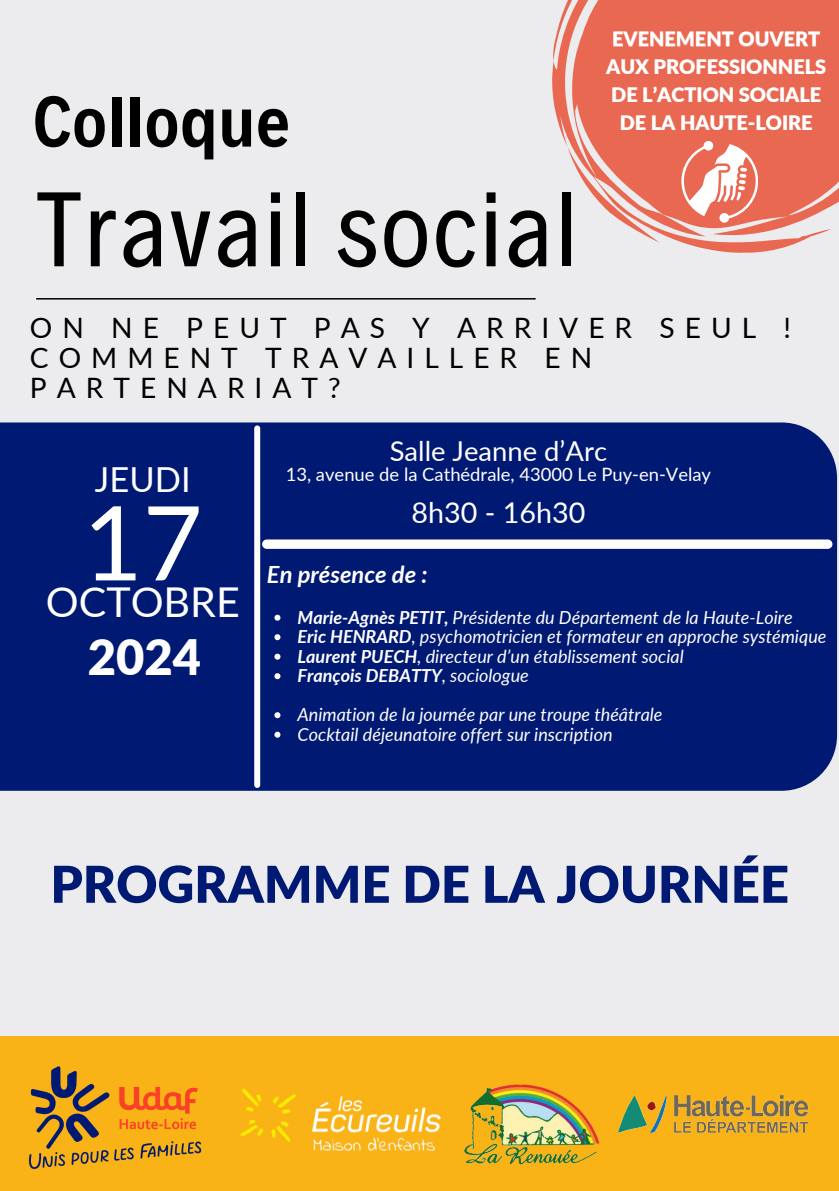
<style>
.page{position:relative;width:839px;height:1191px;background:#fff}
.page>*{position:absolute;margin:0;border:0;box-sizing:border-box;transform-origin:0 0}
.t1{font:107.2px "Decalotype";letter-spacing:.02em;color:#000}
.t2{font:103.2px "Lato";color:#fff}
.t3{font:600 72.4px "Decalotype";letter-spacing:.02em;color:#000}
.t4{font:900 50.8px "Lato";color:#001973}
.t5{font:900 48.8px "Lato";color:#fff}
.t6{font:41.2px "Lato";color:#fff}
.t7{font:34.4px "Lato";color:#fff}
.t8{font:28.6px "Lato";color:#fff}
.t9{font:28.2px/30px "Lato";letter-spacing:.355em;color:#000}
.t10{font:27.4px "Lato";color:#fff}
.t11{font:italic 700 23.8px "Lato";color:#fff}
.t12{font:900 19.8px "Lato";color:#fff}
.t13{font:18.4px "Lato";color:#fff}
.t14{font:italic 18px "Lato";color:#fff}
.t15{font:italic 700 18px "Lato";color:#fff}
.s1{font-weight:700}
.s2{font-weight:400}
</style>
<div class="page">
<div style="left:0;top:0;width:838px;height:1191px;background:#ececee"></div>
<div style="left:0;top:1036px;width:838px;height:155px;background:#f9b316"></div>
<div style="left:0;top:422px;width:837px;height:369px;background:#001973"></div>
<hr style="left:36px;top:298px;width:499px;height:2px;background:#000">
<svg style="left:552px;top:0;width:286px;height:252px;fill:#e96852"></svg>
<svg style="left:681px;top:141px;width:77px;height:82px;background:#f09e8f"></svg>
<svg style="left:274px;top:615px;width:6px;height:6px"></svg>
<svg style="left:274px;top:634px;width:6px;height:6px"></svg>
<svg style="left:274px;top:654px;width:6px;height:6px"></svg>
<svg style="left:274px;top:673px;width:6px;height:6px"></svg>
<svg style="left:274px;top:712px;width:6px;height:6px"></svg>
<svg style="left:274px;top:732px;width:6px;height:6px"></svg>
<img style="left:28px;top:1066px;width:174px;height:103px">
<img style="left:617px;top:1095px;width:192px;height:39px">
<img style="left:464px;top:1085px;width:136px;height:80px">
<img style="left:240px;top:1088px;width:200px;height:63px">
<div style="left:262px;top:539px;width:570px;height:9px;background:#fff;border-radius:5px"></div>
<div style="left:254px;top:425px;width:6px;height:363px;background:#fff;border-radius:3px"></div>
<p class="t3" style="left:33px;top:73px;width:258px">Colloque</p>
<p class="t1" style="left:36px;top:158px;width:543px">Travail social</p>
<p class="t12" style="left:612px;top:27px;width:209px">EVENEMENT OUVERT</p>
<p class="t12" style="left:606px;top:55px;width:221px">AUX PROFESSIONNELS</p>
<p class="t12" style="left:611px;top:82px;width:211px">DE L’ACTION SOCIALE</p>
<p class="t12" style="left:619px;top:110px;width:194px">DE LA HAUTE-LOIRE</p>
<p class="t9" style="left:30px;top:312px;width:762px">ON NE PEUT PAS Y ARRIVER SEUL !</p>
<h3 class="t9" style="left:30px;top:342px;width:563px">COMMENT TRAVAILLER EN<br>PARTENARIAT?</h3>
<p class="t7" style="left:95px;top:458px;width:97px">JEUDI</p>
<p class="t2" style="left:83px;top:479px;width:121px">17</p>
<p class="t6" style="left:46px;top:577px;width:195px">OCTOBRE</p>
<p class="t5" style="left:88px;top:627px;width:115px">2024</p>
<p class="t10" style="left:390px;top:434px;width:219px">Salle Jeanne d’Arc</p>
<p class="t13" style="left:286px;top:463px;width:427px">13, avenue de la Cathédrale, 43000 Le Puy-en-Velay</p>
<h3 class="t8" style="left:411px;top:494px;width:175px">8h30 - 16h30</h3>
<p class="t11" style="left:267px;top:560px;width:162px">En présence de :</p>
<p class="t14" style="left:297px;top:606px;width:496px"><span class="s1">Marie-Agnès PETIT,</span> Présidente du Département de la Haute-Loire</p>
<p class="t14" style="left:297px;top:625px;width:530px"><span class="s1">Eric HENRARD</span>, psychomotricien et formateur en approche systémique</p>
<h2 class="t14" style="left:297px;top:645px;width:388px"><span class="s1">Laurent PUECH</span>, directeur d’un établissement social</h2>
<h1 class="t15" style="left:297px;top:664px;width:233px">François DEBATTY<span class="s2">, sociologue</span></h1>
<p class="t14" style="left:297px;top:703px;width:366px">Animation de la journée par une troupe théâtrale</p>
<p class="t14" style="left:297px;top:723px;width:316px">Cocktail déjeunatoire offert sur inscription</p>
<p class="t4" style="left:50px;top:853px;width:740px">PROGRAMME DE LA JOURNÉE</p>
</div>
